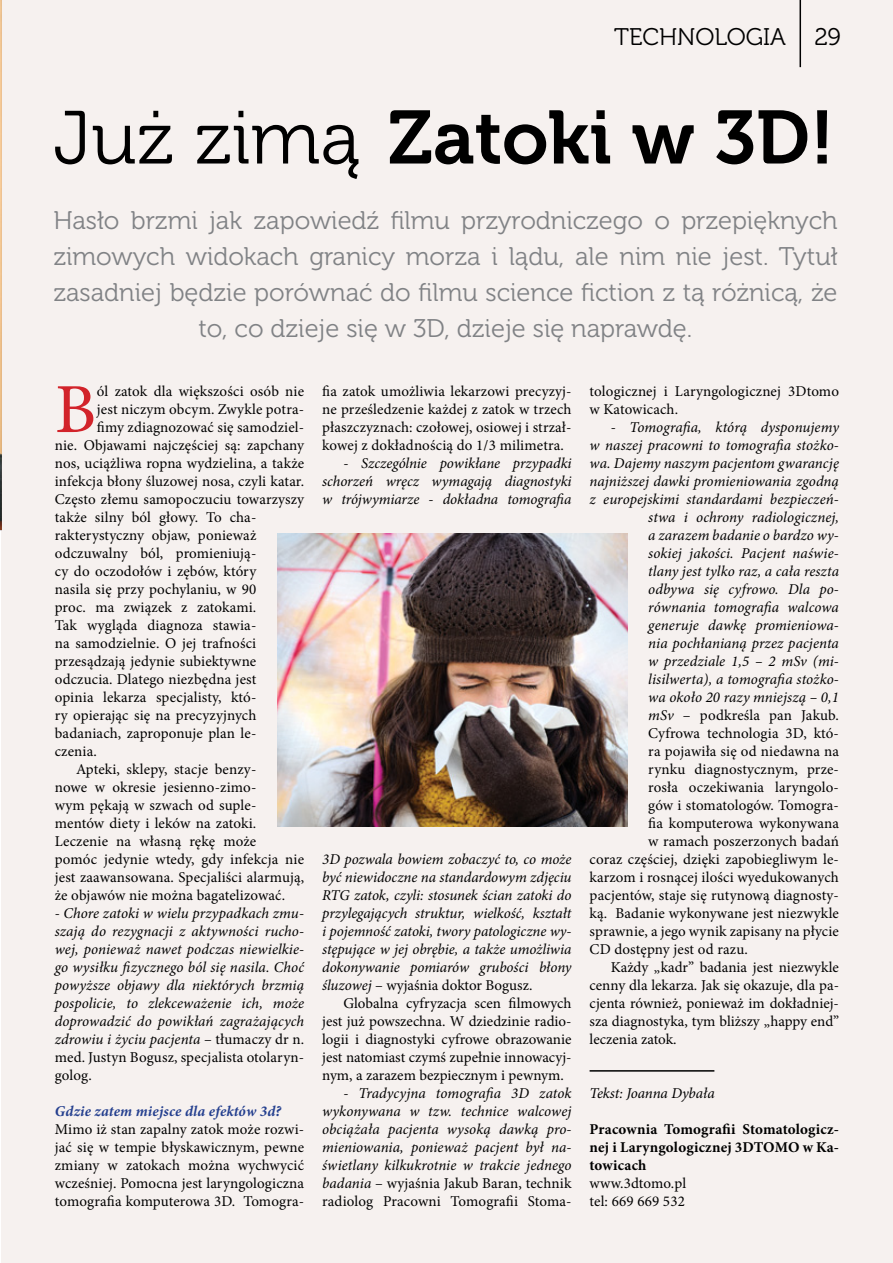
<style>
.page{position:relative;width:893px;height:1263px;background:#fff}
.page>*{position:absolute;margin:0;border:0;box-sizing:border-box;transform-origin:0 0}
.t1{font:75px "Museo 700";color:#000}
.t2{font:70.35px "Minion Pro";color:#d2232a}
.t3{font:25.5px/36px "Museo 300";color:#808285;text-align:center}
.t4{font:24px "Museo 300";color:#000}
.t5{font:15px/18px "Minion Pro";letter-spacing:.01em;color:#000;text-align:justify}
.t6{font:italic 15px/18px "Minion Pro";color:#000;text-align:justify}
.t7{font:700 15px/18px "Minion Pro";letter-spacing:.01em;color:#000;text-align:justify}
.t8{font:italic 700 15px "Minion Pro";letter-spacing:.01em;color:#25408f}
.s1{font-family:"Museo 300"}
.s2{font-style:normal}
.s3{font-style:italic}
</style>
<div class="page">
<hr style="left:0;top:324px;width:1px;height:207px;background:#dbd8db">
<img style="left:0;top:0;width:1px;height:530px">
<div style="left:1px;top:0;width:892px;height:1263px;background:#f6f1ef"></div>
<img style="left:278px;top:534px;width:349px;height:292px">
<hr style="left:799px;top:0;width:2px;height:67px;background:#000">
<hr style="left:590px;top:1070px;width:124px;height:1px;background:#000">
<h3 class="t4" style="left:614px;top:24px;width:228px">TECHNOLOGIA 29</h3>
<h1 class="t1" style="left:53px;top:96px;width:783px"><span class="s1">Już zimą</span> Zatoki w 3D!</h1>
<p class="t3" style="left:53px;top:203px;width:786px">Hasło brzmi jak zapowiedź filmu przyrodniczego o przepięknych zimowych widokach granicy morza i lądu, ale nim nie jest. Tytuł zasadniej będzie porównać do filmu science fiction z tą różnicą, że to, co dzieje się w 3D, dzieje się naprawdę.</p>
<h2 class="t2" style="left:55px;top:362px;width:43px">B</h2>
<p class="t5" style="left:97px;top:382px;width:209px">ól zatok dla większości osób nie</p>
<p class="t5" style="left:97px;top:400px;width:209px">jest niczym obcym. Zwykle potra-</p>
<p class="t5" style="left:97px;top:418px;width:209px">fimy zdiagnozować się samodziel-</p>
<p class="t5" style="left:55px;top:436px;width:251px">nie. Objawami najczęściej są: zapchany</p>
<p class="t5" style="left:55px;top:454px;width:251px">nos, uciążliwa ropna wydzielina, a także</p>
<p class="t5" style="left:55px;top:472px;width:251px">infekcja błony śluzowej nosa, czyli katar.</p>
<p class="t5" style="left:55px;top:490px;width:251px">Często złemu samopoczuciu towarzyszy</p>
<p class="t5" style="left:55px;top:508px;width:203px">także silny ból głowy. To cha-</p>
<p class="t5" style="left:55px;top:526px;width:203px">rakterystyczny objaw, ponieważ</p>
<p class="t5" style="left:55px;top:544px;width:203px">odczuwalny ból, promieniują-</p>
<p class="t5" style="left:55px;top:562px;width:203px">cy do oczodołów i zębów, który</p>
<p class="t5" style="left:55px;top:580px;width:203px">nasila się przy pochylaniu, w 90</p>
<p class="t5" style="left:55px;top:598px;width:203px">proc. ma związek z zatokami.</p>
<p class="t5" style="left:55px;top:616px;width:203px">Tak wygląda diagnoza stawia-</p>
<p class="t5" style="left:55px;top:634px;width:203px">na samodzielnie. O jej trafności</p>
<p class="t5" style="left:55px;top:652px;width:203px">przesądzają jedynie subiektywne</p>
<p class="t5" style="left:55px;top:670px;width:203px">odczucia. Dlatego niezbędna jest</p>
<p class="t5" style="left:55px;top:688px;width:203px">opinia lekarza specjalisty, któ-</p>
<p class="t5" style="left:55px;top:706px;width:203px">ry opierając się na precyzyjnych</p>
<p class="t5" style="left:55px;top:724px;width:203px">badaniach, zaproponuje plan le-</p>
<p class="t5" style="left:55px;top:742px;width:44px">czenia.</p>
<p class="t5" style="left:76px;top:760px;width:182px">Apteki, sklepy, stacje benzy-</p>
<p class="t5" style="left:55px;top:778px;width:203px">nowe w okresie jesienno-zimo-</p>
<p class="t5" style="left:55px;top:796px;width:203px">wym pękają w szwach od suple-</p>
<p class="t5" style="left:55px;top:814px;width:203px">mentów diety i leków na zatoki.</p>
<p class="t5" style="left:55px;top:832px;width:203px">Leczenie na własną rękę może</p>
<p class="t5" style="left:55px;top:850px;width:251px">pomóc jedynie wtedy, gdy infekcja nie</p>
<p class="t5" style="left:55px;top:868px;width:251px">jest zaawansowana. Specjaliści alarmują,</p>
<p class="t5" style="left:55px;top:886px;width:232px">że objawów nie można bagatelizować.</p>
<p class="t6" style="left:55px;top:904px;width:251px">- Chore zatoki w wielu przypadkach zmu&shy;szają do rezygnacji z aktywności rucho&shy;wej, ponieważ nawet podczas niewielkie&shy;go wysiłku fizycznego ból się nasila. Choć powyższe objawy dla niektórych brzmią pospolicie, to zlekceważenie ich, może doprowadzić do powikłań zagrażających zdrowiu i życiu pacjenta <span class="s2">– tłumaczy dr n. med. Justyn Bogusz, specjalista otolaryn&shy;golog.</span></p>
<p class="t8" style="left:55px;top:1101px;width:228px">Gdzie zatem miejsce dla efektów 3d?</p>
<p class="t5" style="left:55px;top:1120px;width:251px">Mimo iż stan zapalny zatok może rozwi&shy;jać się w tempie błyskawicznym, pewne zmiany w zatokach można wychwycić wcześniej. Pomocna jest laryngologiczna tomografia komputerowa 3D. Tomogra-</p>
<p class="t5" style="left:322px;top:382px;width:251px">fia zatok umożliwia lekarzowi precyzyj&shy;ne prześledzenie każdej z zatok w trzech płaszczyznach: czołowej, osiowej i strzał&shy;kowej z dokładnością do 1/3 milimetra.</p>
<p class="t6" style="left:322px;top:454px;width:251px;text-indent:21px">- Szczególnie powikłane przypadki schorzeń wręcz wymagają diagnostyki w trójwymiarze - dokładna tomografia</p>
<p class="t6" style="left:322px;top:850px;width:251px">3D pozwala bowiem zobaczyć to, co może być niewidoczne na standardowym zdjęciu RTG zatok, czyli: stosunek ścian zatoki do przylegających struktur, wielkość, kształt i pojemność zatoki, twory patologiczne wy&shy;stępujące w jej obrębie, a także umożliwia dokonywanie pomiarów grubości błony śluzowej <span class="s2">– wyjaśnia doktor Bogusz.</span></p>
<p class="t5" style="left:322px;top:994px;width:251px;text-indent:21px">Globalna cyfryzacja scen filmowych jest już powszechna. W dziedzinie radio&shy;logii i diagnostyki cyfrowe obrazowanie jest natomiast czymś zupełnie innowacyj&shy;nym, a zarazem bezpiecznym i pewnym.</p>
<p class="t6" style="left:322px;top:1084px;width:251px;text-indent:21px">- Tradycyjna tomografia 3D zatok wykonywana w tzw. technice walcowej obciążała pacjenta wysoką dawką pro&shy;mieniowania, ponieważ pacjent był na&shy;świetlany kilkukrotnie w trakcie jednego badania <span class="s2">– wyjaśnia Jakub Baran, technik radiolog Pracowni Tomografii Stoma-</span></p>
<p class="t5" style="left:590px;top:382px;width:251px">tologicznej i Laryngologicznej 3Dtomo w Katowicach.</p>
<p class="t6" style="left:611px;top:418px;width:230px">- Tomografia, którą dysponujemy</p>
<p class="t6" style="left:590px;top:436px;width:251px">w naszej pracowni to tomografia stożko-</p>
<p class="t6" style="left:590px;top:454px;width:251px">wa. Dajemy naszym pacjentom gwarancję</p>
<p class="t6" style="left:590px;top:472px;width:251px">najniższej dawki promieniowania zgodną</p>
<p class="t6" style="left:590px;top:490px;width:251px">z europejskimi standardami bezpieczeń-</p>
<p class="t6" style="left:648px;top:508px;width:192px">stwa i ochrony radiologicznej,</p>
<p class="t6" style="left:648px;top:526px;width:192px">a zarazem badanie o bardzo wy-</p>
<p class="t6" style="left:648px;top:544px;width:192px">sokiej jakości. Pacjent naświe-</p>
<p class="t6" style="left:648px;top:562px;width:192px">tlany jest tylko raz, a cała reszta</p>
<p class="t6" style="left:648px;top:580px;width:192px">odbywa się cyfrowo. Dla po-</p>
<p class="t6" style="left:648px;top:598px;width:192px">równania tomografia walcowa</p>
<p class="t6" style="left:648px;top:616px;width:192px">generuje dawkę promieniowa-</p>
<p class="t6" style="left:648px;top:634px;width:192px">nia pochłanianą przez pacjenta</p>
<p class="t6" style="left:648px;top:652px;width:192px">w przedziale 1,5 – 2 mSv (mi-</p>
<p class="t6" style="left:648px;top:670px;width:192px">lisilwerta), a tomografia stożko-</p>
<p class="t6" style="left:648px;top:688px;width:192px">wa około 20 razy mniejszą – 0,1</p>
<p class="t5" style="left:648px;top:706px;width:192px"><span class="s3">mSv</span> – podkreśla pan Jakub.</p>
<p class="t5" style="left:648px;top:724px;width:192px">Cyfrowa technologia 3D, któ-</p>
<p class="t5" style="left:648px;top:742px;width:192px">ra pojawiła się od niedawna na</p>
<p class="t5" style="left:648px;top:760px;width:192px">rynku diagnostycznym, prze-</p>
<p class="t5" style="left:648px;top:778px;width:192px">rosła oczekiwania laryngolo-</p>
<p class="t5" style="left:648px;top:796px;width:192px">gów i stomatologów. Tomogra-</p>
<p class="t5" style="left:648px;top:814px;width:192px">fia komputerowa wykonywana</p>
<p class="t5" style="left:648px;top:832px;width:192px">w ramach poszerzonych badań</p>
<p class="t5" style="left:590px;top:850px;width:251px">coraz częściej, dzięki zapobiegliwym le-</p>
<p class="t5" style="left:590px;top:868px;width:251px">karzom i rosnącej ilości wyedukowanych</p>
<p class="t5" style="left:590px;top:886px;width:251px">pacjentów, staje się rutynową diagnosty-</p>
<p class="t5" style="left:590px;top:904px;width:251px">ką. Badanie wykonywane jest niezwykle</p>
<p class="t5" style="left:590px;top:922px;width:251px">sprawnie, a jego wynik zapisany na płycie</p>
<p class="t5" style="left:590px;top:940px;width:160px">CD dostępny jest od razu.</p>
<p class="t5" style="left:611px;top:958px;width:230px">Każdy „kadr” badania jest niezwykle</p>
<p class="t5" style="left:590px;top:976px;width:251px">cenny dla lekarza. Jak się okazuje, dla pa-</p>
<p class="t5" style="left:590px;top:994px;width:251px">cjenta również, ponieważ im dokładniej-</p>
<p class="t5" style="left:590px;top:1012px;width:251px">sza diagnostyka, tym bliższy „happy end”</p>
<p class="t5" style="left:590px;top:1030px;width:89px">leczenia zatok.</p>
<p class="t6" style="left:590px;top:1084px;width:127px">Tekst: Joanna Dybała</p>
<p class="t7" style="left:590px;top:1120px;width:251px">Pracownia Tomografii Stomatologicz&shy;nej i Laryngologicznej 3DTOMO w Ka&shy;towicach</p>
<p class="t5" style="left:590px;top:1174px;width:98px">www.3dtomo.pl tel: 669 669 532</p>
</div>
